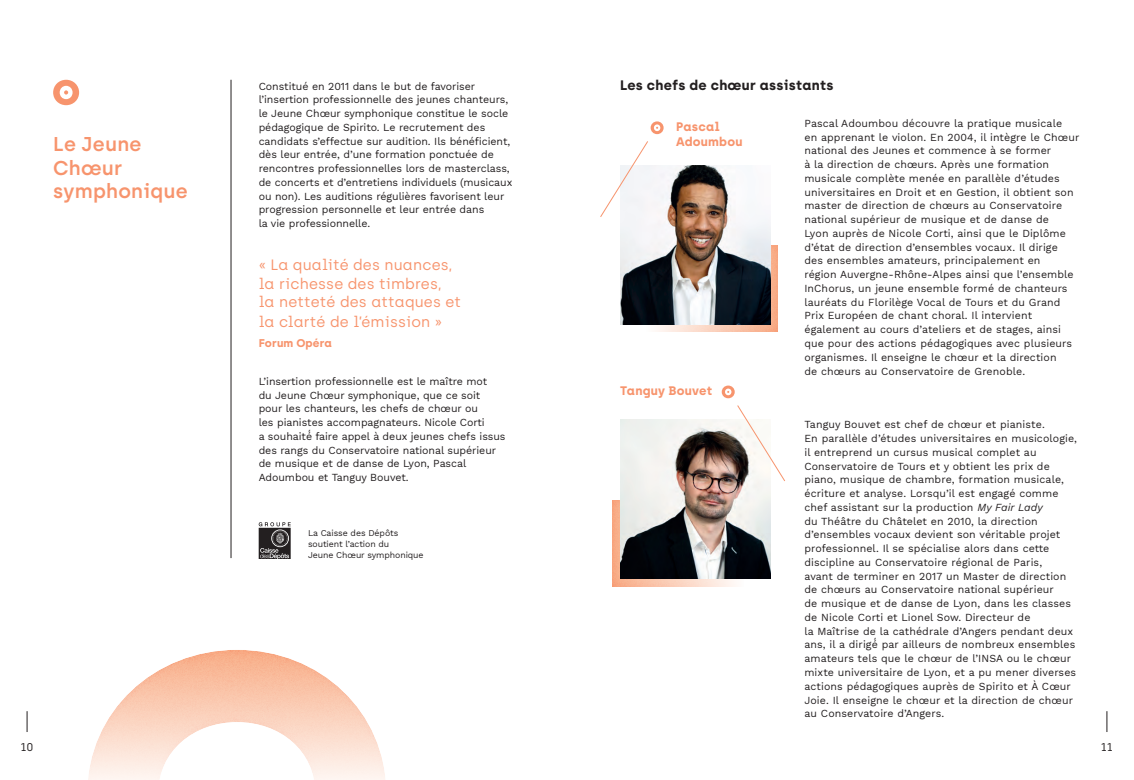
<style>
.page{position:relative;width:1134px;height:780px;background:#fff}
.page>*{position:absolute;margin:0;border:0;box-sizing:border-box;transform-origin:0 0}
.t1{font:600 20px/23.8px "Archia";letter-spacing:.01em;color:#f7946d}
.t2{font:15px/18.1px "Archia";letter-spacing:.01em;color:#f7946d}
.t3{font:700 13.75px "Archia";letter-spacing:.02em;color:#231f20}
.t4{font:700 12.38px "Archia";letter-spacing:.02em;color:#f7946d}
.t5{font:700 11.25px "Archia";letter-spacing:.01em;color:#f7946d}
.t6{font:11.25px "Archia";color:#231f20}
.t7{font:10.62px/13.8px "Work Sans";letter-spacing:.01em;color:#231f20}
.t8{font:8.75px/11.2px "Work Sans";letter-spacing:-.01em;color:#231f20}
.s1{font-style:italic}
</style>
<div class="page">
<svg style="left:27px;top:711px;width:1px;height:21px"></svg>
<svg style="left:1107px;top:711px;width:1px;height:21px"></svg>
<hr style="left:231px;top:80px;width:1px;height:478px;background:#231f20">
<svg style="left:53px;top:80px;width:26px;height:25px"></svg>
<div style="left:611px;top:499px;width:133px;height:89px;background:#fff;opacity:.29"></div>
<img style="left:620px;top:419px;width:151px;height:159px">
<svg style="left:722px;top:385px;width:13px;height:13px"></svg>
<div style="left:646px;top:245px;width:133px;height:88px;background:#fff;opacity:.29"></div>
<img style="left:620px;top:165px;width:151px;height:160px">
<svg style="left:651px;top:121px;width:13px;height:13px"></svg>
<svg style="left:600px;top:141px;width:48px;height:77px"></svg>
<svg style="left:737px;top:405px;width:48px;height:77px"></svg>
<svg style="left:259px;top:522px;width:32px;height:36px"></svg>
<div style="left:86px;top:649px;width:300px;height:131px;background:#fff;opacity:.29"></div>
<p class="t1" style="left:53px;top:132px;width:136px">Le Jeune<br>Chœur symphonique</p>
<p class="t7" style="left:259px;top:79px;width:255px">Constitué en 2011 dans le but de favoriser l’insertion professionnelle des jeunes chanteurs, le Jeune Chœur symphonique constitue le socle pédagogique de Spirito. Le recrutement des candidats s’effectue sur audition. Ils bénéficient, dès leur entrée, d’une formation ponctuée de rencontres professionnelles lors de masterclass, de concerts et d’entretiens individuels (musicaux ou non). Les auditions régulières favorisent leur progression personnelle et leur entrée dans<br>la vie professionnelle.</p>
<p class="t2" style="left:259px;top:256px;width:204px">« La qualité des nuances, la richesse des timbres, la netteté des attaques et</p>
<p class="t2" style="left:259px;top:312px;width:185px">la clarté de l’émission »</p>
<p class="t5" style="left:259px;top:336px;width:75px">Forum Opéra</p>
<p class="t7" style="left:259px;top:374px;width:248px">L’insertion professionnelle est le maître mot<br>du Jeune Chœur symphonique, que ce soit pour les chanteurs, les chefs de chœur ou<br>les pianistes accompagnateurs. Nicole Corti<br>a souhaité́ faire appel à deux jeunes chefs issus des rangs du Conservatoire national supérieur de musique et de danse de Lyon, Pascal Adoumbou et Tanguy Bouvet.</p>
<p class="t8" style="left:308px;top:526px;width:117px">La Caisse des Dépôts soutient l’action du<br>Jeune Chœur symphonique</p>
<p class="t3" style="left:620px;top:77px;width:215px">Les chefs de chœur assistants</p>
<p class="t4" style="left:676px;top:119px;width:45px">Pascal</p>
<p class="t4" style="left:676px;top:134px;width:68px">Adoumbou</p>
<p class="t4" style="left:620px;top:383px;width:94px">Tanguy Bouvet</p>
<p class="t7" style="left:804px;top:116px;width:276px">Pascal Adoumbou découvre la pratique musicale<br>en apprenant le violon. En 2004, il intègre le Chœur national des Jeunes et commence à se former<br>à la direction de chœurs. Après une formation musicale complète menée en parallèle d’études universitaires en Droit et en Gestion, il obtient son master de direction de chœurs au Conservatoire national supérieur de musique et de danse de<br>Lyon auprès de Nicole Corti, ainsi que le Diplôme d’état de direction d’ensembles vocaux. Il dirige<br>des ensembles amateurs, principalement en<br>région Auvergne-Rhône-Alpes ainsi que l’ensemble InChorus, un jeune ensemble formé de chanteurs lauréats du Florilège Vocal de Tours et du Grand Prix Européen de chant choral. Il intervient également au cours d’ateliers et de stages, ainsi que pour des actions pédagogiques avec plusieurs organismes. Il enseigne le chœur et la direction<br>de chœurs au Conservatoire de Grenoble.</p>
<p class="t7" style="left:804px;top:417px;width:274px">Tanguy Bouvet est chef de chœur et pianiste.<br>En parallèle d’études universitaires en musicologie, il entreprend un cursus musical complet au Conservatoire de Tours et y obtient les prix de piano, musique de chambre, formation musicale, écriture et analyse. Lorsqu’il est engagé comme chef assistant sur la production <span class="s1">My Fair Lady<br></span>du Théâtre du Châtelet en 2010, la direction d’ensembles vocaux devient son véritable projet professionnel. Il se spécialise alors dans cette discipline au Conservatoire régional de Paris,<br>avant de terminer en 2017 un Master de direction de chœurs au Conservatoire national supérieur<br>de musique et de danse de Lyon, dans les classes de Nicole Corti et Lionel Sow. Directeur de<br>la Maîtrise de la cathédrale d’Angers pendant deux ans, il a dirigé́ par ailleurs de nombreux ensembles amateurs tels que le chœur de l’INSA ou le chœur mixte universitaire de Lyon, et a pu mener diverses actions pédagogiques auprès de Spirito et À Cœur Joie. Il enseigne le chœur et la direction de chœur au Conservatoire d’Angers.</p>
<p class="t6" style="left:21px;top:740px;width:15px">10</p>
<p class="t6" style="left:1101px;top:740px;width:13px">11</p>
</div>
